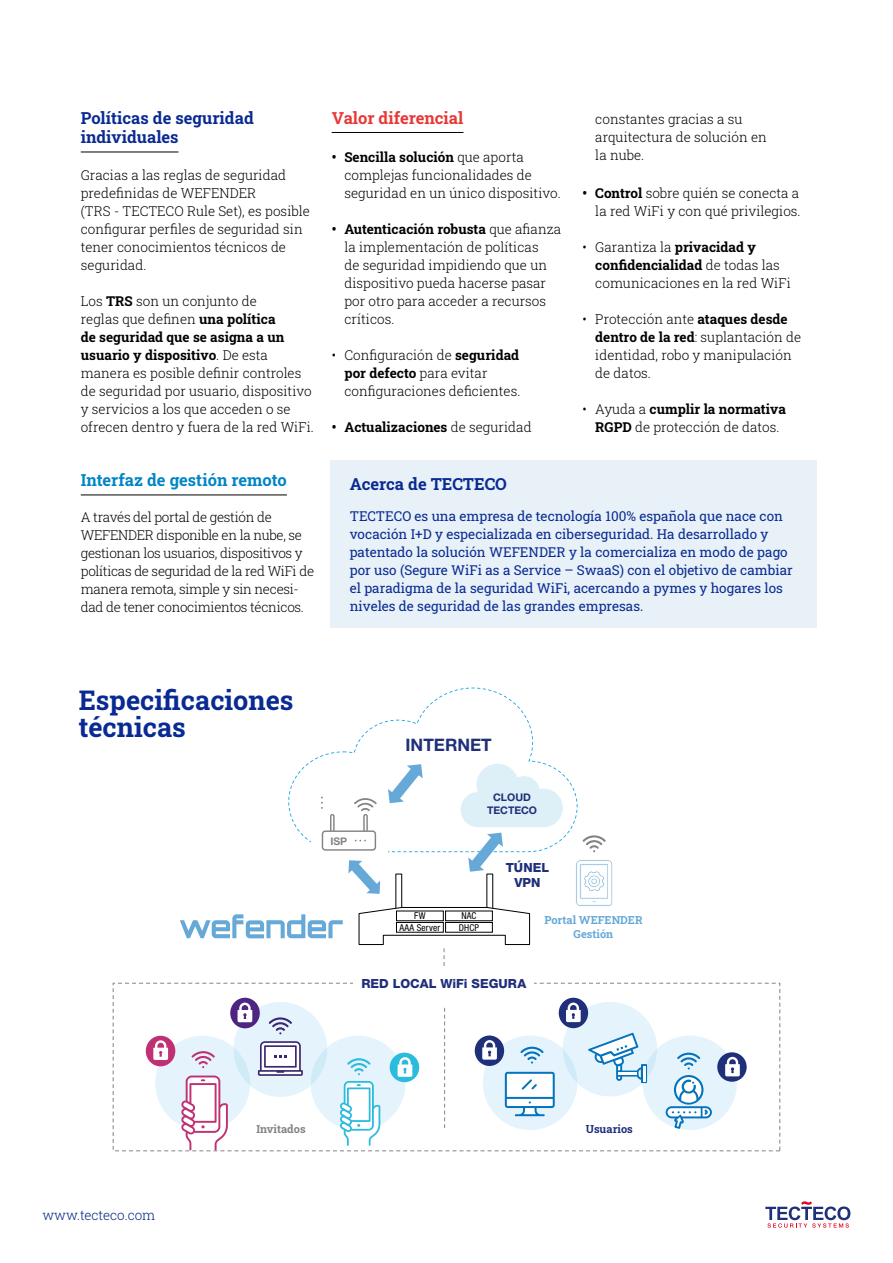
<style>
.page{position:relative;width:893px;height:1263px;background:#fff}
.page>*{position:absolute;margin:0;border:0;box-sizing:border-box;transform-origin:0 0}
.t1{font:700 27px/27px "Roboto Slab";color:#092a92}
.t2{font:700 17.25px "Helvetica Neue LT Pro";color:#1f2f79}
.t3{font:700 16.5px/19.5px "Roboto Slab";color:#092a92}
.t4{font:700 16.5px "Roboto Slab";color:#0085c6}
.t5{font:700 16.5px "Roboto Slab";color:#e73836}
.t6{font:300 13.5px/18px "Roboto Slab";color:#000}
.t7{font:13.5px/18px "Roboto Slab";color:#092a92}
.t8{font:300 13.5px/18px "Roboto Slab";letter-spacing:-.025em;color:#000}
.t9{font:700 13.5px "Roboto Slab";color:#000}
.t10{font:300 13.5px "Roboto Slab";letter-spacing:-.01em;color:#042586}
.t11{font:800 12.6px/15.1px "Helvetica Neue LT Pro";color:#1f2f79;text-align:center}
.t12{font:700 11.1px/13.2px "Roboto Slab";color:#66a8d8;text-align:center}
.t13{font:700 11.1px "Roboto Slab";color:#838385}
.t14{font:700 11.1px "Roboto Slab";color:#1f2f79}
.t15{font:700 10.5px/12.6px "Helvetica Neue LT Pro";color:#1f2f79;text-align:center}
.t16{font:700 10.5px "Helvetica Neue LT Pro";color:#838385}
.t17{font:condensed 9.45px "Helvetica Neue LT Pro";letter-spacing:.02em;color:#000}
.s1{font-weight:700}
.s2{font-weight:300}
</style>
<div class="page">
<svg style="left:765px;top:1201px;width:85px;height:27px"></svg>
<div style="left:330px;top:460px;width:486px;height:168px;background:#e7f1f7"></div>
<hr style="left:81px;top:152px;width:97px;height:1px;background:#000">
<hr style="left:81px;top:495px;width:206px;height:1px;background:#000">
<hr style="left:332px;top:132px;width:131px;height:1px;background:#000">
<div style="left:395px;top:873px;width:7px;height:42px;border:1px solid #000"></div>
<div style="left:486px;top:873px;width:7px;height:42px;border:1px solid #000"></div>
<svg style="left:288px;top:688px;width:289px;height:164px"></svg>
<svg style="left:460px;top:764px;width:103px;height:63px"></svg>
<svg style="left:113px;top:983px;width:667px;height:168px"></svg>
<div style="left:311px;top:839px;width:76px;height:21px;background:#fff"></div>
<div style="left:354px;top:972px;width:180px;height:22px;background:#fff"></div>
<svg style="left:444px;top:1008px;width:1px;height:120px"></svg>
<svg style="left:358px;top:906px;width:173px;height:60px"></svg>
<svg style="left:388px;top:764px;width:35px;height:39px"></svg>
<svg style="left:468px;top:833px;width:35px;height:39px"></svg>
<svg style="left:180px;top:914px;width:163px;height:24px"></svg>
<svg style="left:348px;top:860px;width:32px;height:34px"></svg>
<div style="left:396px;top:922px;width:47px;height:10px;border:1px solid #000"></div>
<div style="left:445px;top:922px;width:48px;height:10px;border:1px solid #000"></div>
<div style="left:146px;top:1036px;width:29px;height:30px;background:#c03174;border-radius:50%"></div>
<svg style="left:390px;top:1052px;width:29px;height:30px"></svg>
<div style="left:230px;top:998px;width:30px;height:30px;background:#4e2582;border-radius:50%"></div>
<svg style="left:153px;top:1002px;width:259px;height:148px"></svg>
<div style="left:475px;top:1035px;width:29px;height:31px;background:#1f2f79;border-radius:50%"></div>
<div style="left:717px;top:1052px;width:30px;height:30px;background:#1f2f79;border-radius:50%"></div>
<div style="left:559px;top:998px;width:29px;height:30px;background:#1f2f79;border-radius:50%"></div>
<svg style="left:482px;top:1002px;width:258px;height:128px"></svg>
<svg style="left:321px;top:796px;width:56px;height:55px"></svg>
<svg style="left:583px;top:835px;width:23px;height:17px"></svg>
<svg style="left:576px;top:860px;width:37px;height:46px"></svg>
<p class="t3" style="left:81px;top:107px;width:174px">Políticas de seguridad individuales</p>
<p class="t6" style="left:81px;top:166px;width:230px">Gracias a las reglas de seguridad predefinidas de WEFENDER<br>(TRS - TECTECO Rule Set), es posible configurar perfiles de seguridad sin tener conocimientos técnicos de seguridad.</p>
<p class="t6" style="left:81px;top:292px;width:235px">Los <span class="s1">TRS</span> son un conjunto de<br>reglas que definen <span class="s1">una política<br>de seguridad que se asigna a un usuario y dispositivo</span>. De esta manera es posible definir controles de seguridad por usuario, dispositivo y servicios a los que acceden o se ofrecen dentro y fuera de la red WiFi.</p>
<p class="t4" style="left:81px;top:469px;width:208px">Interfaz de gestión remoto</p>
<p class="t8" style="left:81px;top:508px;width:235px">A través del portal de gestión de WEFENDER disponible en la nube, se gestionan los usuarios, dispositivos y políticas de seguridad de la red WiFi de manera remota, simple y sin necesi&shy;dad de tener conocimientos técnicos.</p>
<p class="t5" style="left:332px;top:106px;width:133px">Valor diferencial</p>
<p class="t6" style="left:344px;top:148px;width:218px;text-indent:-13px"><span class="s1">• Sencilla solución</span> que aporta complejas funcionalidades de seguridad en un único dispositivo.</p>
<p class="t6" style="left:344px;top:220px;width:218px;text-indent:-13px"><span class="s1">• Autenticación robusta</span> que afianza la implementación de políticas<br>de seguridad impidiendo que un dispositivo pueda hacerse pasar por otro para acceder a recursos críticos.</p>
<p class="t6" style="left:344px;top:346px;width:177px;text-indent:-13px">• Configuración de <span class="s1">seguridad por defecto</span> para evitar configuraciones deficientes.</p>
<p class="t9" style="left:332px;top:418px;width:201px">• Actualizaciones <span class="s2">de seguridad</span></p>
<p class="t6" style="left:595px;top:109px;width:173px">constantes gracias a su arquitectura de solución en la nube.</p>
<p class="t6" style="left:583px;top:184px;width:220px;text-align:right"><span class="s1">• Control</span> sobre quién se conecta a la red WiFi y con qué privilegios.</p>
<p class="t6" style="left:595px;top:238px;width:197px;text-indent:-13px">• Garantiza la <span class="s1">privacidad y confidencialidad</span> de todas las comunicaciones en la red WiFi</p>
<p class="t6" style="left:595px;top:310px;width:207px;text-indent:-13px">• Protección ante <span class="s1">ataques desde dentro de la red</span>: suplantación de identidad, robo y manipulación de datos.</p>
<p class="t6" style="left:583px;top:400px;width:205px;text-align:center">• Ayuda a <span class="s1">cumplir la normativa<br>RGPD</span> de protección de datos.</p>
<p class="t3" style="left:350px;top:474px;width:159px">Acerca de TECTECO</p>
<p class="t7" style="left:350px;top:506px;width:445px">TECTECO es una empresa de tecnología 100% española que nace con vocación I+D y especializada en ciberseguridad. Ha desarrollado y patentado la solución WEFENDER y la comercializa en modo de pago por uso (Segure WiFi as a Service – SwaaS) con el objetivo de cambiar el paradigma de la seguridad WiFi, acercando a pymes y hogares los niveles de seguridad de las grandes empresas.</p>
<h1 class="t1" style="left:79px;top:686px;width:216px">Especificaciones técnicas</h1>
<p class="t2" style="left:406px;top:734px;width:88px">INTERNET</p>
<p class="t16" style="left:330px;top:835px;width:18px">ISP</p>
<p class="t17" style="left:414px;top:910px;width:13px">FW</p>
<p class="t17" style="left:400px;top:922px;width:42px">AAA Server</p>
<p class="t15" style="left:487px;top:790px;width:51px">CLOUD<br>TECTECO</p>
<p class="t17" style="left:461px;top:910px;width:16px">NAC</p>
<p class="t17" style="left:459px;top:922px;width:22px">DHCP</p>
<p class="t11" style="left:506px;top:859px;width:45px">TÚNEL<br>VPN</p>
<p class="t12" style="left:544px;top:913px;width:100px">Portal WEFENDER<br>Gestión</p>
<p class="t11" style="left:361px;top:976px;width:166px">RED LOCAL WiFi SEGURA</p>
<p class="t10" style="left:43px;top:1206px;width:114px">www.tecteco.com</p>
<p class="t13" style="left:256px;top:1122px;width:51px">Invitados</p>
<p class="t14" style="left:586px;top:1122px;width:49px">Usuarios</p>
</div>
